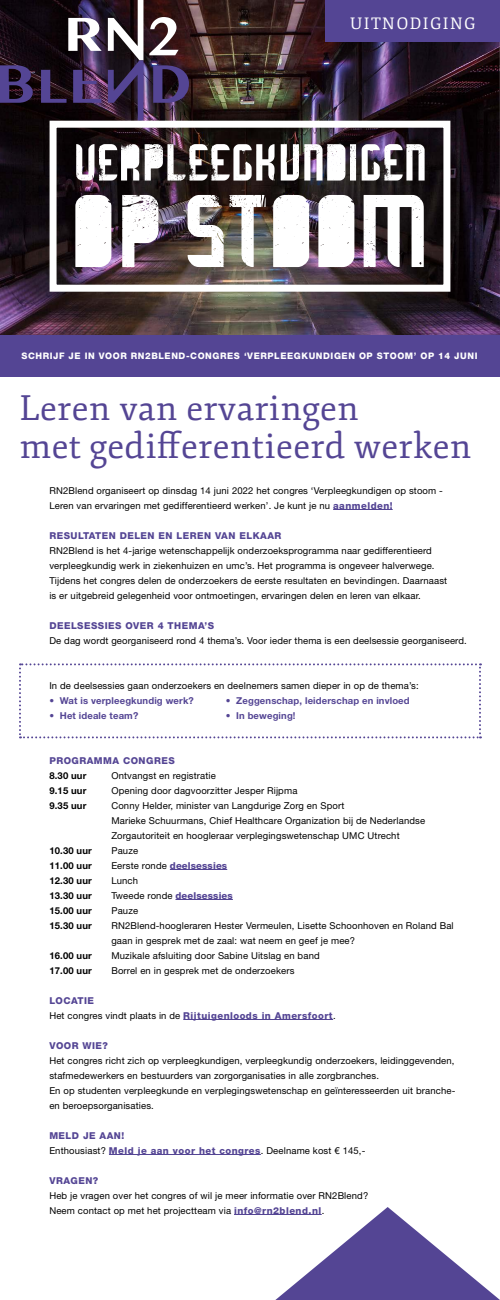
<style>
.page{position:relative;width:500px;height:1300px;background:#fff}
.page>*{position:absolute;margin:0;border:0;box-sizing:border-box;transform-origin:0 0}
.t1{font:35px/38px "Fjord One";letter-spacing:.01em;color:#544594}
.t2{font:16.25px "Fjord One";letter-spacing:.09em;color:#fff}
.t3{font:9.5px/15px "Helvetica Neue LT Std";letter-spacing:.015em;color:#000}
.t4{font:800 9.5px/15px "Helvetica Neue LT Std";letter-spacing:.05em;color:#544594}
.t5{font:700 9.5px "Helvetica Neue LT Std";letter-spacing:.015em;color:#544594}
.t6{font:700 9.5px "Helvetica Neue LT Std";letter-spacing:.015em;color:#000}
.t7{font:800 9px "Helvetica Neue LT Std";letter-spacing:.065em;color:#fff}
.s1{font-weight:800;color:#544594}
.s2{font-weight:400;color:#000}
</style>
<div class="page">
<img style="left:0;top:0;width:500px;height:335px">
<svg style="left:68px;top:18px;width:34px;height:33px"></svg>
<svg style="left:149px;top:17px;width:30px;height:38px"></svg>
<svg style="left:0;top:65px;width:33px;height:38px"></svg>
<svg style="left:41px;top:70px;width:26px;height:33px"></svg>
<svg style="left:73px;top:70px;width:28px;height:33px"></svg>
<svg style="left:108px;top:0;width:35px;height:121px"></svg>
<svg style="left:153px;top:65px;width:36px;height:38px"></svg>
<div style="left:326px;top:0;width:174px;height:42px;background:#544594"></div>
<div style="left:0;top:335px;width:500px;height:42px;background:#544594"></div>
<svg style="left:275px;top:1207px;width:225px;height:93px"></svg>
<img style="left:75px;top:195px;width:349px;height:72px">
<svg style="left:76px;top:144px;width:349px;height:37px"></svg>
<div style="left:50px;top:121px;width:400px;height:171px;border:7px solid #fff"></div>
<svg style="left:19px;top:663px;width:462px;height:75px"></svg>
<hr style="left:333px;top:509px;width:60px;height:1px;background:#544594">
<hr style="left:170px;top:869px;width:57px;height:1px;background:#544594">
<hr style="left:176px;top:899px;width:57px;height:1px;background:#544594">
<hr style="left:183px;top:1019px;width:150px;height:1px;background:#544594">
<hr style="left:109px;top:1154px;width:152px;height:1px;background:#544594">
<hr style="left:234px;top:1214px;width:88px;height:1px;background:#544594">
<h2 class="t2" style="left:350px;top:13px;width:127px">UITNODIGING</h2>
<p class="t7" style="left:21px;top:350px;width:458px">SCHRIJF JE IN VOOR RN2BLEND-CONGRES ‘VERPLEEGKUNDIGEN OP STOOM’ OP 14 JUNI</p>
<h1 class="t1" style="left:19px;top:390px;width:454px">Leren van ervaringen<br>met gedifferentieerd werken</h1>
<p class="t3" style="left:49px;top:483px;width:395px">RN2Blend organiseert op dinsdag 14 juni 2022 het congres ‘Verpleegkundigen op stoom -<br>Leren van ervaringen met gedifferentieerd werken’. Je kunt je nu <span class="s1">aanmelden!</span></p>
<p class="t4" style="left:49px;top:528px;width:234px">RESULTATEN DELEN EN LEREN VAN ELKAAR</p>
<p class="t3" style="left:49px;top:543px;width:399px">RN2Blend is het 4-jarige wetenschappelijk onderzoeksprogramma naar gedifferentieerd verpleegkundig werk in ziekenhuizen en umc’s. Het programma is ongeveer halverwege.<br>Tijdens het congres delen de onderzoekers de eerste resultaten en bevindingen. Daarnaast is er uitgebreid gelegenheid voor ontmoetingen, ervaringen delen en leren van elkaar.</p>
<p class="t4" style="left:49px;top:618px;width:166px">DEELSESSIES OVER 4 THEMA’S</p>
<p class="t3" style="left:49px;top:633px;width:419px">De dag wordt georganiseerd rond 4 thema’s. Voor ieder thema is een deelsessie georganiseerd.</p>
<p class="t3" style="left:49px;top:678px;width:371px">In de deelsessies gaan onderzoekers en deelnemers samen dieper in op de thema’s:</p>
<p class="t5" style="left:49px;top:694px;width:146px">• Wat is verpleegkundig werk?</p>
<p class="t5" style="left:226px;top:694px;width:186px">• Zeggenschap, leiderschap en invloed</p>
<p class="t5" style="left:49px;top:709px;width:90px">• Het ideale team?</p>
<p class="t5" style="left:226px;top:709px;width:71px">• In beweging!</p>
<p class="t4" style="left:49px;top:753px;width:127px">PROGRAMMA CONGRES</p>
<p class="t6" style="left:49px;top:769px;width:39px">8.30 uur</p>
<p class="t3" style="left:111px;top:768px;width:106px">Ontvangst en registratie</p>
<p class="t6" style="left:49px;top:784px;width:39px">9.15 uur</p>
<p class="t3" style="left:111px;top:783px;width:188px">Opening door dagvoorzitter Jesper Rijpma</p>
<p class="t6" style="left:49px;top:799px;width:39px">9.35 uur</p>
<p class="t3" style="left:111px;top:798px;width:315px">Conny Helder, minister van Langdurige Zorg en Sport<br>Marieke Schuurmans, Chief Healthcare Organization bij de Nederlandse<br>Zorgautoriteit en hoogleraar verplegingswetenschap UMC Utrecht</p>
<p class="t6" style="left:49px;top:844px;width:44px">10.30 uur</p>
<p class="t3" style="left:111px;top:843px;width:28px">Pauze</p>
<p class="t6" style="left:49px;top:859px;width:44px">11.00 uur</p>
<p class="t3" style="left:111px;top:858px;width:117px">Eerste ronde <span class="s1">deelsessies</span></p>
<p class="t6" style="left:49px;top:874px;width:44px">12.30 uur</p>
<p class="t3" style="left:111px;top:873px;width:28px">Lunch</p>
<p class="t6" style="left:49px;top:889px;width:44px">13.30 uur</p>
<p class="t3" style="left:111px;top:888px;width:123px">Tweede ronde <span class="s1">deelsessies</span></p>
<p class="t6" style="left:49px;top:904px;width:44px">15.00 uur</p>
<p class="t3" style="left:111px;top:903px;width:28px">Pauze</p>
<p class="t6" style="left:49px;top:919px;width:44px">15.30 uur</p>
<p class="t3" style="left:111px;top:918px;width:344px">RN2Blend-hoogleraren Hester Vermeulen, Lisette Schoonhoven en Roland Bal gaan in gesprek met de zaal: wat neem en geef je mee?</p>
<p class="t6" style="left:49px;top:949px;width:44px">16.00 uur</p>
<p class="t3" style="left:111px;top:948px;width:210px">Muzikale afsluiting door Sabine Uitslag en band</p>
<p class="t6" style="left:49px;top:964px;width:44px">17.00 uur</p>
<p class="t3" style="left:111px;top:963px;width:185px">Borrel en in gesprek met de onderzoekers</p>
<p class="t4" style="left:49px;top:993px;width:288px">LOCATIE<br><span class="s2">Het congres vindt plaats in de</span> Rijtuigenloods in Amersfoort<span class="s2">.</span></p>
<p class="t4" style="left:49px;top:1038px;width:60px">VOOR WIE?</p>
<p class="t3" style="left:49px;top:1053px;width:408px">Het congres richt zich op verpleegkundigen, verpleegkundig onderzoekers, leidinggevenden, stafmedewerkers en bestuurders van zorgorganisaties in alle zorgbranches.<br>En op studenten verpleegkunde en verplegingswetenschap en geïnteresseerden uit branche&shy;en beroepsorganisaties.</p>
<p class="t4" style="left:49px;top:1128px;width:318px">MELD JE AAN!<br><span class="s2">Enthousiast?</span> Meld je aan voor het congres<span class="s2">. Deelname kost € 145,-</span></p>
<p class="t4" style="left:49px;top:1173px;width:50px">VRAGEN?</p>
<p class="t3" style="left:49px;top:1188px;width:320px">Heb je vragen over het congres of wil je meer informatie over RN2Blend?<br>Neem contact op met het projectteam via <span class="s1">info@rn2blend.nl</span>.</p>
</div>
